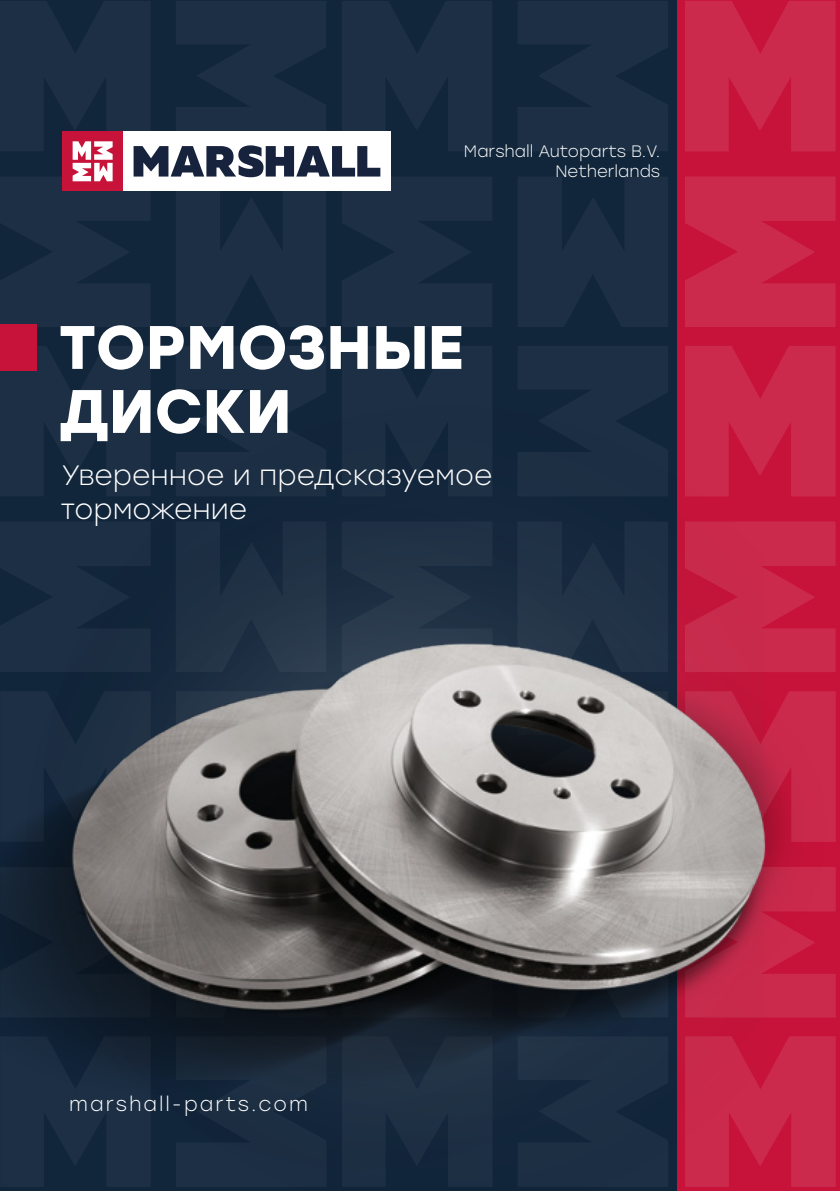
<style>
.page{position:relative;width:840px;height:1191px;background:#fff}
.page>*{position:absolute;margin:0;border:0;box-sizing:border-box;transform-origin:0 0}
.t1{font:700 61.2px/64px "Stolzl";color:#fff}
.t2{font:300 28px/34px "Stolzl";color:#fff}
.t3{font:300 20px "Stolzl";letter-spacing:.1em;color:#fff}
.t4{font:300 16.4px/19.8px "Stolzl";color:#fff;text-align:right}
</style>
<div class="page">
<div style="left:0;top:0;width:676px;height:1191px;background:#11253b"></div>
<div style="left:676px;top:0;width:163px;height:1191px;background:#c7133a"></div>
<svg style="left:518px;top:177px;width:149px;height:150px"></svg>
<svg style="left:518px;top:1px;width:149px;height:150px"></svg>
<svg style="left:36px;top:346px;width:114px;height:23px"></svg>
<div style="left:176px;top:346px;width:150px;height:23px;background:#1c2f44"></div>
<svg style="left:342px;top:346px;width:150px;height:23px"></svg>
<div style="left:518px;top:346px;width:149px;height:23px;background:#1c2f44"></div>
<svg style="left:685px;top:1px;width:150px;height:150px"></svg>
<svg style="left:685px;top:176px;width:150px;height:151px"></svg>
<svg style="left:685px;top:346px;width:150px;height:23px"></svg>
<img style="left:0;top:369px;width:836px;height:822px">
<svg style="left:0;top:1px;width:492px;height:326px"></svg>
<div style="left:0;top:324px;width:36px;height:47px;background:#c7133a"></div>
<p class="t4" style="left:463px;top:141px;width:198px">Marshall Autoparts B.V.<br>Netherlands</p>
<h1 class="t1" style="left:59px;top:312px;width:405px">ТОРМОЗНЫЕ<br>ДИСКИ</h1>
<p class="t2" style="left:61px;top:457px;width:433px">Уверенное и предсказуемое торможение</p>
<p class="t3" style="left:69px;top:1090px;width:240px">marshall-parts.com</p>
</div>
